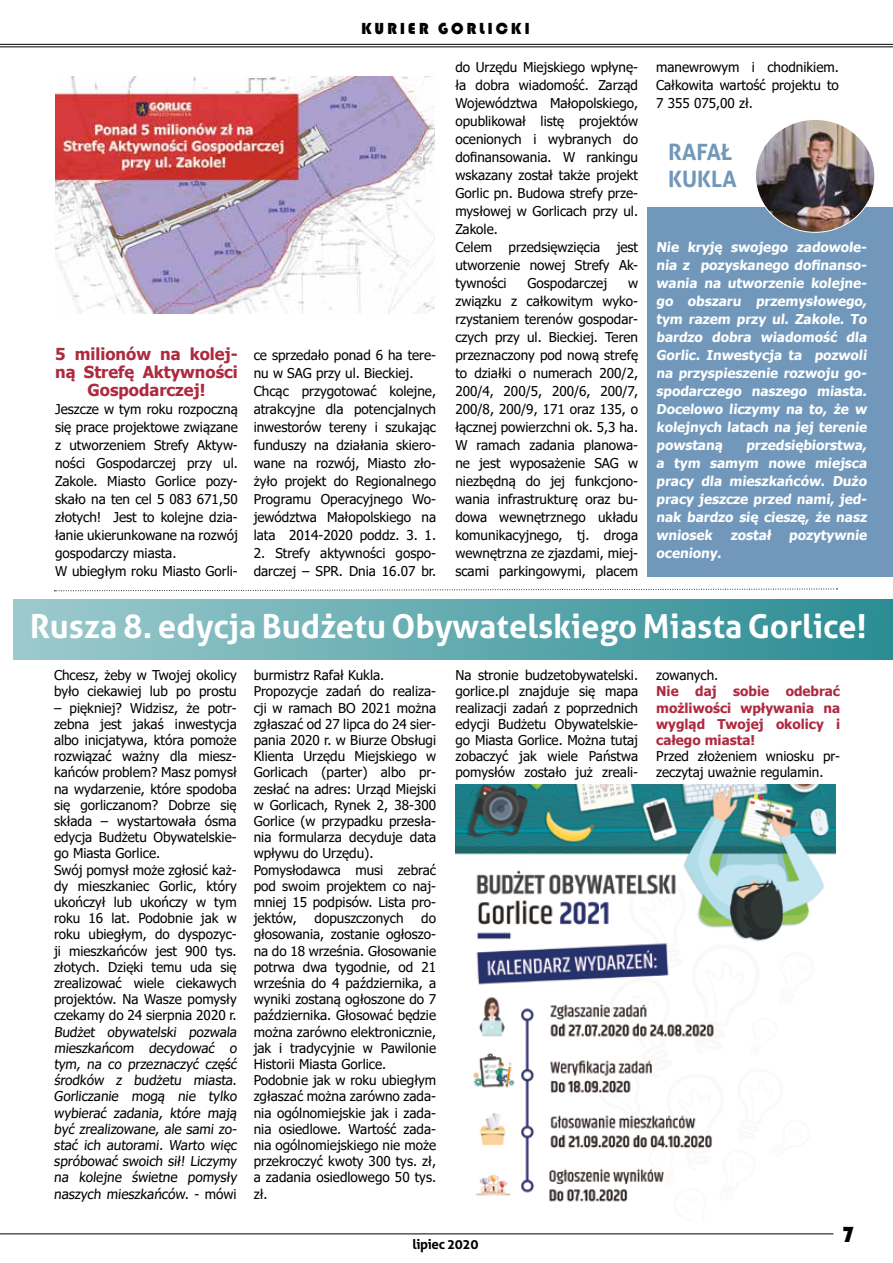
<style>
.page{position:relative;width:893px;height:1263px;background:#fff}
.page>*{position:absolute;margin:0;border:0;box-sizing:border-box;transform-origin:0 0}
.t1{font:700 33px "Aller";color:#fff}
.t2{font:700 22.5px/27px "Aller";color:#7197ba}
.t3{font:22.5px "Bauhaus 93";color:#000}
.t4{font:700 16.5px/18px "Tahoma";color:#ae2a3f;text-align:center}
.t5{font:16.5px "Bauhaus 93";letter-spacing:.17em;color:#000}
.t6{font:13.5px/16.2px "Tahoma";color:#000}
.t7{font:700 13.5px/18px "Tahoma";color:#fff;text-align:justify}
.t8{font:700 13.5px/16.2px "Tahoma";color:#ae2a3f;text-align:justify}
.t9{font:700 13.5px "Aller";letter-spacing:-.03em;color:#000}
</style>
<div class="page">
<hr style="left:0;top:44px;width:893px;height:1px;background:#000">
<hr style="left:0;top:47px;width:893px;height:1px;background:#000">
<hr style="left:0;top:1233px;width:833px;height:1px;background:#000">
<img style="left:55px;top:76px;width:380px;height:237px">
<svg style="left:54px;top:588px;width:783px;height:4px"></svg>
<img style="left:455px;top:784px;width:380px;height:418px">
<div style="left:647px;top:208px;width:246px;height:369px;background:#7197ba"></div>
<img style="left:756px;top:121px;width:119px;height:111px">
<div style="left:13px;top:600px;width:880px;height:60px;background:linear-gradient(to right,#9ecacd,#2b8c93)"></div>
<p class="t4" style="left:55px;top:346px;width:184px">5 milionów na kolej&shy;ną Strefę Aktywności<br>Gospodarczej!</p>
<p class="t6" style="left:55px;top:401px;width:184px;line-height:18px">Jeszcze w tym roku rozpoczną się prace projektowe związane z utworzeniem Strefy Aktyw&shy;ności Gospodarczej przy ul.<br>Zakole. Miasto Gorlice pozy&shy;skało na ten cel 5 083 671,50 złotych! Jest to kolejne dzia&shy;łanie ukierunkowane na rozwój gospodarczy miasta.<br>W ubiegłym roku Miasto Gorli-</p>
<p class="t5" style="left:361px;top:19px;width:170px">KURIER GORLICKI</p>
<p class="t6" style="left:254px;top:347px;width:184px;line-height:18px">ce sprzedało ponad 6 ha tere&shy;nu w SAG przy ul. Bieckiej.<br>Chcąc przygotować kolejne, atrakcyjne dla potencjalnych inwestorów tereny i szukając funduszy na działania skiero&shy;wane na rozwój, Miasto zło&shy;żyło projekt do Regionalnego<br>Programu Operacyjnego Wo&shy;jewództwa Małopolskiego na lata 2014-2020 poddz. 3. 1.</p>
<p class="t6" style="left:254px;top:545px;width:184px;line-height:18px">2. Strefy aktywności gospo&shy;darczej – SPR. Dnia 16.07 br.</p>
<p class="t6" style="left:455px;top:59px;width:184px;line-height:18px">do Urzędu Miejskiego wpłynę&shy;ła dobra wiadomość. Zarząd<br>Województwa Małopolskiego, opublikował listę projektów ocenionych i wybranych do dofinansowania. W rankingu wskazany został także projekt<br>Gorlic pn. Budowa strefy prze&shy;mysłowej w Gorlicach przy ul.<br>Zakole.<br>Celem przedsięwzięcia jest utworzenie nowej Strefy Ak&shy;tywności</p>
<p class="t6" style="left:528px;top:276px;width:81px">Gospodarczej</p>
<p class="t6" style="left:455px;top:275px;width:184px;line-height:18px;text-align:justify;text-indent:173px">w związku z całkowitym wyko&shy;rzystaniem terenów gospodar&shy;czych przy ul. Bieckiej. Teren przeznaczony pod nową strefę to działki o numerach 200/2, 200/4, 200/5, 200/6, 200/7, 200/8, 200/9, 171 oraz 135, o łącznej powierzchni ok. 5,3 ha.<br>W ramach zadania planowa&shy;ne jest wyposażenie SAG w niezbędną do jej funkcjono&shy;wania infrastrukturę oraz bu&shy;dowa wewnętrznego układu komunikacyjnego, tj. droga wewnętrzna ze zjazdami, miej&shy;scami parkingowymi, placem</p>
<p class="t6" style="left:656px;top:59px;width:184px;line-height:18px;text-align:justify">manewrowym i chodnikiem.<br>Całkowita wartość projektu to 7 355 075,00 zł.</p>
<h2 class="t2" style="left:668px;top:138px;width:70px">RAFAŁ<br>KUKLA</h2>
<p class="t7" style="left:656px;top:239px;width:214px">Nie kryję swojego zadowole&shy;nia z pozyskanego dofinanso&shy;wania na utworzenie kolej ne&shy;go obszaru przemysłowego, tym razem przy ul. Zakole. To bardzo dobra wiadomość dla Gorlic. Inwestycja ta pozwoli na przyspieszenie rozwoj u go&shy;spodarczego naszego miasta.<br>Docelowo liczymy na to, że w kolej nych latach na jej terenie powstaną</p>
<p class="t7" style="left:656px;top:437px;width:214px;text-indent:90px">przedsiębiorstwa, a tym samym nowe miej sca pracy dla mieszkańców. Dużo pracy jeszcze przed nami, jed&shy;nak bardzo się cieszę, że nasz wniosek został pozytywnie oceniony.</p>
<h1 class="t1" style="left:30px;top:606px;width:838px">Rusza 8. edycja Budżetu Obywatelskiego Miasta Gorlice!</h1>
<p class="t6" style="left:54px;top:668px;width:184px">Chcesz, żeby w Twojej okolicy było ciekawiej lub po prostu</p>
<p class="t6" style="left:54px;top:700px;width:186px">– piękniej? Widzisz, że potr&shy;zebna jest jakaś inwestycja albo inicjatywa, która pomoże rozwiązać ważny dla miesz&shy;kańców problem? Masz pomysł na wydarzenie, które spodoba się gorliczanom? Dobrze się składa – wystartowała ósma edycja Budżetu Obywatelskie&shy;go Miasta Gorlice.<br>Swój pomysł może zgłosić każ&shy;dy mieszkaniec Gorlic, który ukończył lub ukończy w tym roku 16 lat. Podobnie jak w roku ubiegłym, do dyspozyc&shy;ji mieszkańców jest 900 tys. złotych. Dzięki temu uda się zrealizować wiele ciekawych projektów. Na Wasze pomysły czekamy do 24 sierpnia 2020 r.<br>Budżet obywatelski pozwala mieszkańcom decydować o tym, na co przeznaczyć część środków z budżetu miasta.<br>Gorliczanie mogą nie tylko wybierać zadania, które mają być zrealizowane, ale sami zo&shy;stać ich autorami. Warto więc spróbować swoich sił! Liczymy na kolejne świetne pomysły naszych mieszkańców. - mówi</p>
<p class="t6" style="left:254px;top:668px;width:184px">burmistrz Rafał Kukla.<br>Propozycje zadań do realiza&shy;cji w ramach BO 2021 można zgłaszać od 27 lipca do 24 sier&shy;pania 2020 r. w Biurze Obsługi<br>Klienta Urzędu Miejskiego w<br>Gorlicach (parter) albo pr&shy;zesłać na adres: Urząd Miejski w Gorlicach, Rynek 2, 38-300<br>Gorlice (w przypadku przesła&shy;nia formularza decyduje data wpływu do Urzędu).<br>Pomysłodawca musi zebrać pod swoim projektem co naj&shy;mniej 15 podpisów. Lista pro&shy;jektów,</p>
<p class="t6" style="left:254px;top:911px;width:184px;text-indent:168px">do głosowania, zostanie ogłoszo&shy;na do 18 września. Głosowanie potrwa dwa tygodnie, od 21 września do 4 października, a wyniki zostaną ogłoszone do 7 października. Głosować będzie można zarówno elektronicznie, jak i tradycyjnie w Pawilonie<br>Historii Miasta Gorlice.<br>Podobnie jak w roku ubiegłym zgłaszać można zarówno zada&shy;nia ogólnomiejskie jak i zada&shy;nia osiedlowe. Wartość zada&shy;nia ogólnomiejskiego nie może przekroczyć kwoty 300 tys. zł, a zadania osiedlowego 50 tys. zł.</p>
<p class="t6" style="left:315px;top:911px;width:91px">dopuszczonych</p>
<p class="t6" style="left:455px;top:668px;width:184px;text-align:justify">Na stronie budzetobywatelski. gorlice.pl znajduje się mapa realizacji zadań z poprzednich edycji Budżetu Obywatelskie&shy;go Miasta Gorlice. Można tutaj zobaczyć jak wiele Państwa pomysłów zostało już zreali-</p>
<p class="t6" style="left:656px;top:668px;width:64px">zowanych.</p>
<p class="t8" style="left:656px;top:684px;width:185px">Nie daj sobie odebrać możliwości wpływania na wygląd Twojej okolicy i całego miasta!</p>
<p class="t6" style="left:656px;top:749px;width:185px">Przed złożeniem wniosku pr&shy;zeczytaj uważnie regulamin.</p>
<p class="t9" style="left:412px;top:1235px;width:67px">lipiec 2020</p>
<h2 class="t3" style="left:842px;top:1222px;width:14px">7</h2>
</div>
